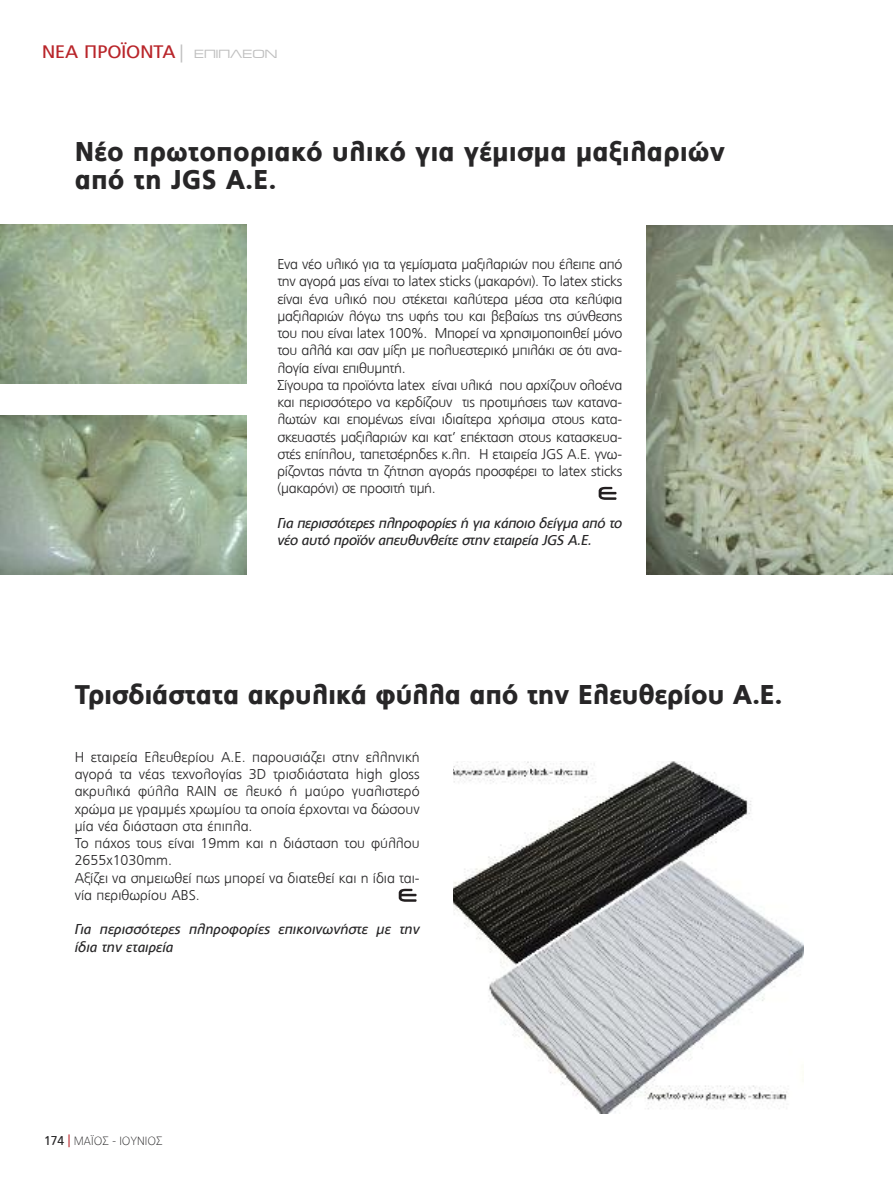
<style>
.page{position:relative;width:893px;height:1191px;background:#fff}
.page>*{position:absolute;margin:0;border:0;box-sizing:border-box;transform-origin:0 0}
.t1{font:900 27px/27.8px "PF Catalog";color:#272627;scale:.95 1}
.t2{font:18px "PF Catalog";color:#b9252a;scale:1.05 1}
.t3{font:300 14.25px/17.2px "PF Catalog";letter-spacing:-.02em;color:#272627}
.t4{font:300 14.25px/17.2px "PF Catalog";color:#272627}
.t5{font:italic 14.25px/17.2px "PF Catalog";letter-spacing:-.02em;color:#272627}
.t6{font:italic 14.25px/17.2px "PF Catalog";color:#272627}
.t7{font:100 12px "PF Catalog";letter-spacing:.025em;color:#272627}
.s1{font-weight:300;color:#bebebe}
.s2{font-family:"Naxos";font-size:12px;color:#bebebe}
.s3{font-weight:400;font-size:12.75px}
.s4{font-weight:400;font-size:12.75px;color:#b9252a}
</style>
<div class="page">
<img style="left:0;top:224px;width:246px;height:159px">
<img style="left:0;top:416px;width:246px;height:159px">
<img style="left:646px;top:225px;width:246px;height:350px">
<img style="left:453px;top:761px;width:351px;height:352px">
<svg style="left:599px;top:487px;width:17px;height:13px"></svg>
<svg style="left:399px;top:888px;width:18px;height:13px"></svg>
<p class="t2" style="left:42px;top:42px;width:226px">NEA ΠΡΟΪΟΝΤΑ <span class="s1">|</span> <span class="s2">EΠIΠΛEON</span></p>
<h1 class="t1" style="left:75px;top:138px;width:686px">Νέο πρωτοποριακό υλικό για γέμισμα μαξιλαριών από τη JGS A.E.</h1>
<p class="t3" style="left:277px;top:256px;width:346px">Eνα νέο υλικό για τα γεμίσματα μαξιλαριών που έλειπε από την αγορά μας είναι το latex sticks (μακαρόνι). Το latex sticks είναι ένα υλικό που στέκεται καλύτερα μέσα στα κελύφια μαξιλαριών λόγω της υφής του και βεβαίως της σύνθεσης του που είναι latex 100%. Μπορεί να χρησιμοποιηθεί μόνο του αλλά και σαν μίξη με πολυεστερικό μπιλάκι σε ότι ανα&shy;λογία είναι επιθυμητή.<br>Σίγουρα τα προϊόντα latex είναι υλικά που αρχίζουν ολοένα και περισσότερο να κερδίζουν τις προτιμήσεις των κατανα&shy;λωτών και επομένως είναι ιδιαίτερα χρήσιμα στους κατα&shy;σκευαστές μαξιλαριών και κατ’ επέκταση στους κατασκευα&shy;στές επίπλου, ταπετσέρηδες κ.λπ. Η εταιρεία JGS A.E. γνω&shy;ρίζοντας πάντα τη ζήτηση αγοράς προσφέρει το latex sticks (μακαρόνι) σε προσιτή τιμή.</p>
<p class="t5" style="left:277px;top:514px;width:346px">Για περισσότερες πληροφορίες ή για κάποιο δείγμα από το νέο αυτό προϊόν απευθυνθείτε στην εταιρεία JGS A.E.</p>
<h1 class="t1" style="left:75px;top:680px;width:747px">Τρισδιάστατα ακρυλικά φύλλα από την Ελευθερίου Α.Ε.</h1>
<p class="t4" style="left:75px;top:748px;width:346px">Η εταιρεία Ελευθερίου Α.Ε. παρουσιάζει στην ελληνική αγορά τα νέας τεχνολογίας 3D τρισδιάστατα high gloss ακρυλικά φύλλα RAIN σε λευκό ή μαύρο γυαλιστερό χρώμα με γραμμές χρωμίου τα οποία έρχονται να δώσουν μία νέα διάσταση στα έπιπλα.<br>Το πάχος τους είναι 19mm και η διάσταση του φύλλου 2655x1030mm.<br>Αξίζει να σημειωθεί πως μπορεί να διατεθεί και η ίδια ται&shy;νία περιθωρίου ABS.</p>
<p class="t6" style="left:75px;top:921px;width:346px">Για περισσότερες πληροφορίες επικοινωνήστε με την ίδια την εταιρεία</p>
<p class="t7" style="left:44px;top:1134px;width:120px"><span class="s3">174</span> <span class="s4">|</span> ΜΑΪΟΣ - ΙΟΥΝΙΟΣ</p>
</div>
